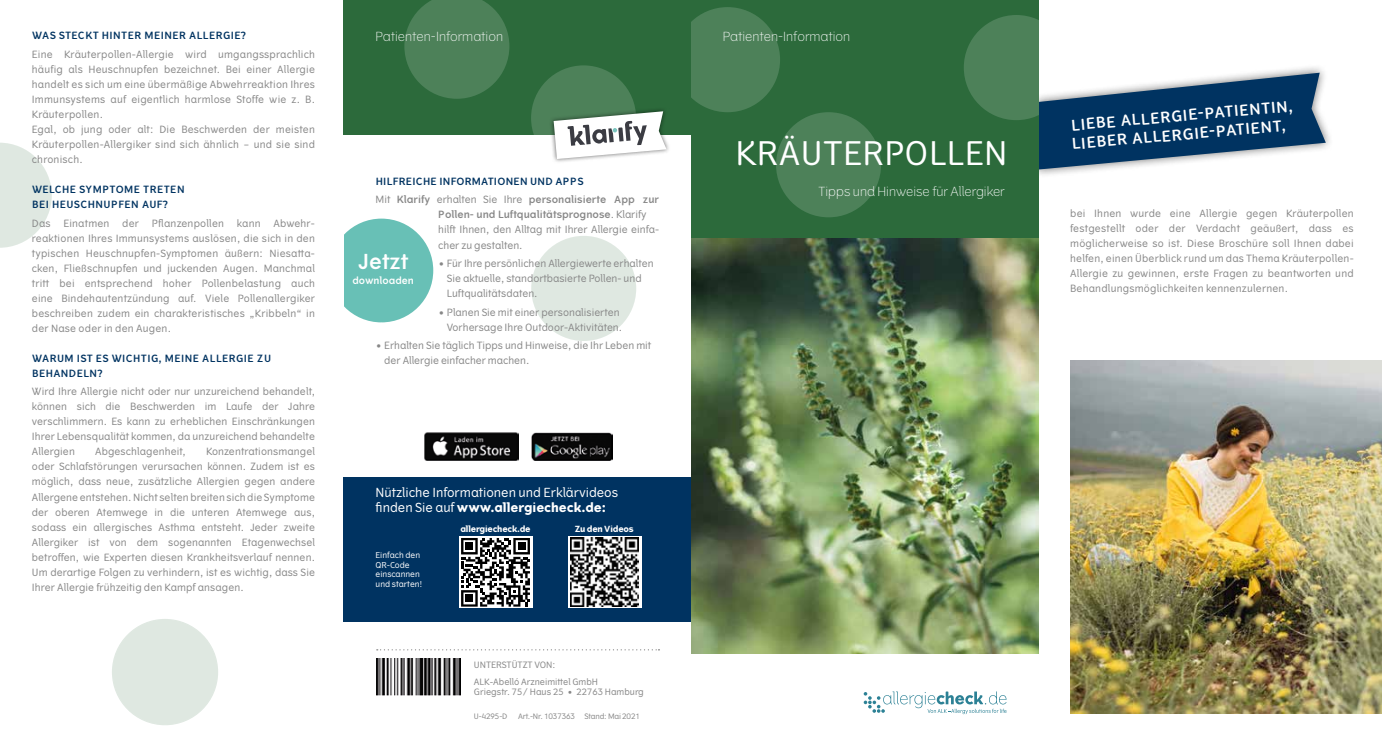
<style>
.page{position:relative;width:1382px;height:745px;background:#fff}
.page>*{position:absolute;margin:0;border:0;box-sizing:border-box;transform-origin:0 0}
.t1{font:32.5px "Vertigo";letter-spacing:.02em;color:#fff}
.t2{font:600 20.62px "Vertigo";color:#fff}
.t3{font:600 15px/18.8px "Vertigo";color:#fff}
.t4{font:300 12.5px "Vertigo";color:#fff}
.t5{font:12.5px/15px "Vertigo";color:#fff}
.t6{font:10px/15px "Vertigo";letter-spacing:.01em;color:#878787;text-align:justify}
.t7{font:600 10px/15px "Vertigo";letter-spacing:.045em;color:#003361}
.t8{font:600 10px/18.5px "Vertigo";color:#003361}
.t9{font:600 9.75px "Vertigo";color:#fff}
.t10{font:8.75px/10.5px "Vertigo";color:#878787}
.t11{font:700 8.5px "Vertigo";letter-spacing:-.02em;color:#fff}
.t12{font:8.12px/9.8px "Vertigo";color:#fff}
.t13{font:7.5px "Vertigo";letter-spacing:-.02em;color:#878787}
.s1{font-weight:400;color:#878787}
.s2{color:#878787}
.s3{font-weight:600}
.s4{font-weight:700}
</style>
<div class="page">
<div style="left:531px;top:236px;width:105px;height:105px;background:#dfe8e1;border-radius:50%"></div>
<svg style="left:0;top:142px;width:52px;height:106px"></svg>
<div style="left:112px;top:619px;width:106px;height:105px;background:#dfe8e1;border-radius:50%"></div>
<div style="left:1029px;top:64px;width:305px;height:114px;background:#000;opacity:.56"></div>
<div style="left:691px;top:0;width:347px;height:240px;background:#2c6a3b"></div>
<svg style="left:691px;top:7px;width:89px;height:105px"></svg>
<svg style="left:964px;top:15px;width:362px;height:154px"></svg>
<div style="left:776px;top:112px;width:105px;height:105px;background:#4d8159;border-radius:50%"></div>
<img style="left:691px;top:238px;width:347px;height:415px">
<div style="left:344px;top:0;width:347px;height:134px;background:#2c6a3b"></div>
<svg style="left:404px;top:0;width:105px;height:99px"></svg>
<div style="left:344px;top:477px;width:347px;height:144px;background:#003361"></div>
<svg style="left:377px;top:649px;width:282px;height:1px"></svg>
<img style="left:376px;top:658px;width:84px;height:37px">
<svg style="left:568px;top:536px;width:73px;height:72px"></svg>
<svg style="left:459px;top:536px;width:73px;height:72px"></svg>
<svg style="left:461px;top:537px;width:69px;height:69px;background:#797979"></svg>
<div style="left:466px;top:594px;width:7px;height:7px;background:#000"></div>
<img style="left:570px;top:537px;width:68px;height:69px">
<div style="left:325px;top:213px;width:113px;height:114px;background:#68c0b6;border:5px solid #fff;border-radius:50%"></div>
<img style="left:424px;top:432px;width:95px;height:28px">
<img style="left:532px;top:432px;width:80px;height:28px">
<div style="left:549px;top:107px;width:122px;height:56px;background:#000;opacity:.56"></div>
<svg style="left:531px;top:65px;width:135px;height:94px"></svg>
<div style="left:312px;top:208px;width:32px;height:120px;background:#fff"></div>
<img style="left:1070px;top:360px;width:312px;height:352px">
<svg style="left:864px;top:691px;width:142px;height:22px"></svg>
<p class="t7" style="left:32px;top:28px;width:216px">WAS STECKT HINTER MEINER ALLERGIE?</p>
<p class="t6" style="left:32px;top:47px;width:285px;text-align:left">Eine Kräuterpollen-Allergie wird umgangssprachlich häufig als Heuschnupfen bezeichnet. Bei einer Allergie handelt es sich um eine übermäßige Abwehrreaktion Ihres Immunsystems auf eigentlich harmlose Stoffe wie z. B.<br>Kräuterpollen.<br>Egal, ob jung oder alt: Die Beschwerden der meisten Kräuterpollen-Allergiker sind sich ähnlich – und sie sind chronisch.</p>
<p class="t7" style="left:32px;top:182px;width:154px">WELCHE SYMPTOME TRETEN<br>BEI HEUSCHNUPFEN AUF?</p>
<p class="t6" style="left:32px;top:215px;width:20px">Das</p>
<p class="t6" style="left:63px;top:215px;width:48px">Einatmen</p>
<p class="t6" style="left:122px;top:215px;width:18px">der</p>
<p class="t6" style="left:152px;top:215px;width:74px">Pflanzenpollen</p>
<p class="t6" style="left:237px;top:215px;width:25px">kann</p>
<p class="t6" style="left:32px;top:215px;width:285px;text-indent:242px">Abwehr&shy;reaktionen Ihres Immunsystems auslösen, die sich in den typischen Heuschnupfen-Symptomen äußern: Niesatta&shy;cken, Fließschnupfen und juckenden Augen. Manchmal tritt bei entsprechend hoher Pollenbelastung auch eine Bindehautentzündung auf. Viele Pollenallergiker beschreiben zudem ein charakteristisches „Kribbeln“ in der Nase oder in den Augen.</p>
<p class="t7" style="left:32px;top:350px;width:240px">WARUM IST ES WICHTIG, MEINE ALLERGIE ZU<br>BEHANDELN?</p>
<p class="t6" style="left:32px;top:384px;width:285px">Wird Ihre Allergie nicht oder nur unzureichend behandelt, können sich die Beschwerden im Laufe der Jahre verschlimmern. Es kann zu erheblichen Einschränkungen Ihrer Lebensqualität kommen, da unzureichend behandelte Allergien</p>
<p class="t6" style="left:95px;top:444px;width:92px">Abgeschlagenheit,</p>
<p class="t6" style="left:32px;top:444px;width:285px;text-indent:174px">Konzentrationsmangel oder Schlafstörungen verursachen können. Zudem ist es möglich, dass neue, zusätzliche Allergien gegen andere Allergene entstehen. Nicht selten breiten sich die Symptome der oberen Atemwege in die unteren Atemwege aus, sodass ein allergisches Asthma entsteht. Jeder zweite Allergiker ist von dem sogenannten Etagenwechsel betroffen, wie Experten diesen Krankheitsverlauf nennen.<br>Um derartige Folgen zu verhindern, ist es wichtig, dass Sie Ihrer Allergie frühzeitig den Kampf ansagen.</p>
<p class="t4" style="left:376px;top:29px;width:129px">Patienten-Information</p>
<p class="t8" style="left:376px;top:172px;width:285px">HILFREICHE INFORMATIONEN UND APPS<br><span class="s1">Mit</span> <span class="s2">Klarify</span> <span class="s1">erhalten Sie Ihre</span> <span class="s2">personalisierte App zur</span></p>
<p class="t6" style="left:438px;top:207px;width:222px;text-align:left"><span class="s3">Pollen- und Luftqualitätsprognose</span>. Klarify hilft Ihnen, den Alltag mit Ihrer Allergie einfa&shy;cher zu gestalten.</p>
<p class="t6" style="left:447px;top:256px;width:208px;text-align:left;text-indent:-9px">• Für Ihre persönlichen Allergiewerte erhalten<br>Sie aktuelle, standortbasierte Pollen- und<br>Luftqualitätsdaten.</p>
<p class="t6" style="left:438px;top:304px;width:185px;text-align:right">• Planen Sie mit einer personalisierten<br>Vorhersage Ihre Outdoor-Aktivitäten.</p>
<p class="t6" style="left:384px;top:338px;width:268px;text-indent:-9px">• Erhalten Sie täglich Tipps und Hinweise, die Ihr Leben mit der Allergie einfacher machen.</p>
<h2 class="t2" style="left:358px;top:249px;width:51px">Jetzt</h2>
<p class="t9" style="left:352px;top:274px;width:63px">downloaden</p>
<p class="t5" style="left:376px;top:485px;width:244px">Nützliche Informationen und Erklärvideos finden Sie auf <span class="s4">www.allergiecheck.de:</span></p>
<p class="t12" style="left:376px;top:550px;width:48px">Einfach den<br>QR-Code einscannen und starten!</p>
<p class="t11" style="left:460px;top:523px;width:72px">allergiecheck.de</p>
<p class="t11" style="left:575px;top:523px;width:61px">Zu den Videos</p>
<p class="t10" style="left:474px;top:659px;width:83px">UNTERSTÜTZT VON:</p>
<p class="t10" style="left:474px;top:675px;width:171px">ALK-Abelló Arzneimittel GmbH<br>Griegstr. 75/ Haus 25 • 22763 Hamburg</p>
<p class="t13" style="left:474px;top:711px;width:35px">U-4295-D</p>
<p class="t13" style="left:518px;top:711px;width:123px">Art.-Nr. 1037363 Stand: Mai 2021</p>
<p class="t4" style="left:723px;top:29px;width:129px">Patienten-Information</p>
<h1 class="t1" style="left:735px;top:134px;width:273px">KRÄUTERPOLLEN</h1>
<p class="t4" style="left:819px;top:184px;width:188px">Tipps und Hinweise für Allergiker</p>
<h3 class="t3" style="left:1069px;top:116px;width:225px;rotate:-5deg">LIEBE ALLERGIE-PATIENTIN,<br>LIEBER ALLERGIE-PATIENT,</h3>
<p class="t6" style="left:1070px;top:205px;width:285px">bei Ihnen wurde eine Allergie gegen Kräuterpollen festgestellt oder der Verdacht geäußert, dass es möglicherweise so ist. Diese Broschüre soll Ihnen dabei helfen, einen Überblick rund um das Thema Kräuterpollen-Allergie zu gewinnen, erste Fragen zu beantworten und Behandlungsmöglichkeiten kennenzulernen.</p>
</div>
